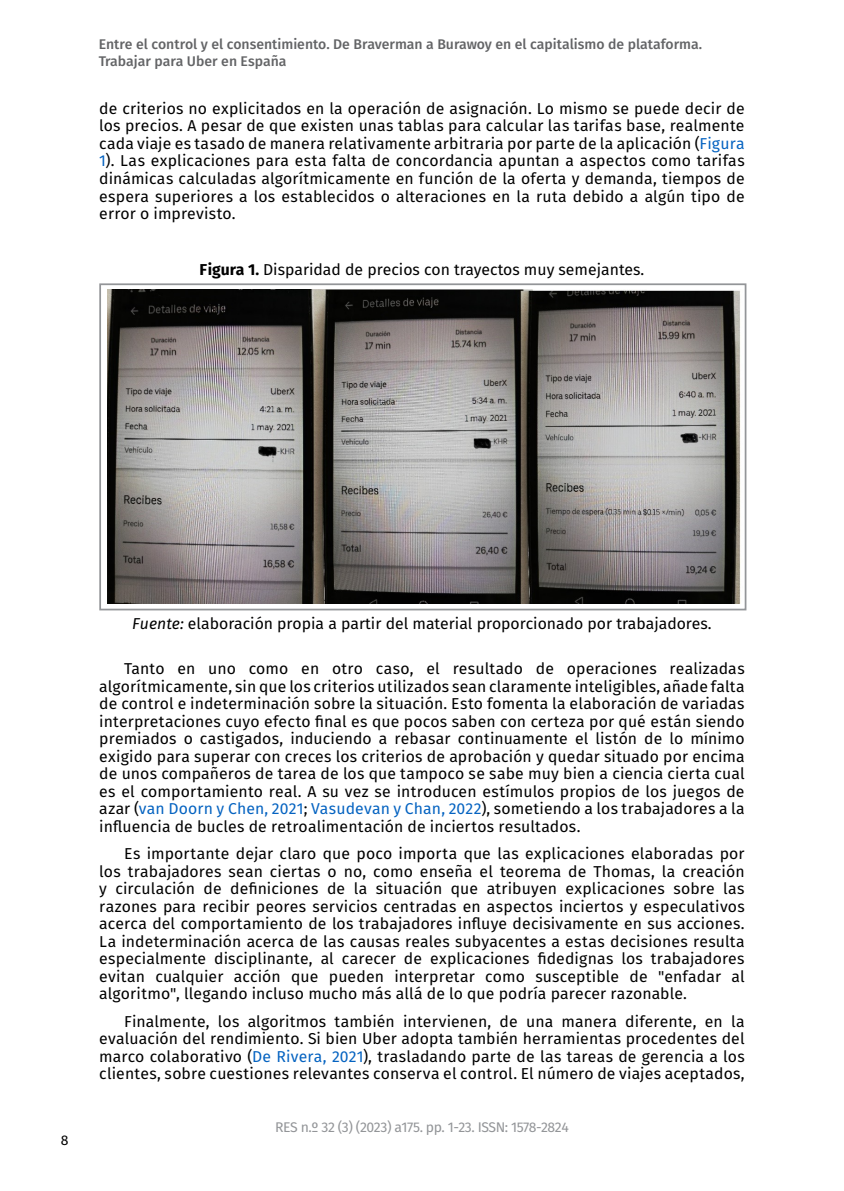
<style>
.page{position:relative;width:844px;height:1191px;background:#fff}
.page>*{position:absolute;margin:0;border:0;box-sizing:border-box;transform-origin:0 0}
.t1{font:15.75px/17.5px "Fira Sans";letter-spacing:.005em;color:#000;text-align:justify}
.t2{font:500 14px/16.8px "Fira Sans";color:#636466}
.t3{font:14px "Fira Sans";letter-spacing:-.03em;color:#939598}
.t4{font:14px "Fira Sans";color:#000}
.s1{color:#0563c1}
.s2{font-weight:700}
.s3{font-style:italic}
</style>
<div class="page">
<img style="left:108px;top:290px;width:633px;height:313px">
<div style="left:99px;top:283px;width:647px;height:327px;border:2px solid #939598"></div>
<p class="t2" style="left:99px;top:35px;width:604px">Entre el control y el consentimiento. De Braverman a Burawoy en el capitalismo de plataforma.<br>Trabajar para Uber en España</p>
<p class="t1" style="left:99px;top:99px;width:646px">de criterios no explicitados en la operación de asignación. Lo mismo se puede decir de los precios. A pesar de que existen unas tablas para calcular las tarifas base, realmente cada viaje es tasado de manera relativamente arbitraria por parte de la aplicación (<span class="s1">Figura 1</span>). Las explicaciones para esta falta de concordancia apuntan a aspectos como tarifas dinámicas calculadas algorítmicamente en función de la oferta y demanda, tiempos de espera superiores a los establecidos o alteraciones en la ruta debido a algún tipo de error o imprevisto.</p>
<p class="t1" style="left:199px;top:261px;width:446px"><span class="s2">Figura 1.</span> Disparidad de precios con trayectos muy semejantes.</p>
<p class="t4" style="left:61px;top:1129px;width:9px">8</p>
<p class="t1" style="left:132px;top:614px;width:580px"><span class="s3">Fuente:</span> elaboración propia a partir del material proporcionado por trabajadores.</p>
<p class="t1" style="left:99px;top:659px;width:646px;text-indent:25px">Tanto en uno como en otro caso, el resultado de operaciones realizadas algorítmicamente, sin que los criterios utilizados sean claramente inteligibles, añade falta de control e indeterminación sobre la situación. Esto fomenta la elaboración de variadas interpretaciones cuyo efecto final es que pocos saben con certeza por qué están siendo premiados o castigados, induciendo a rebasar continuamente el listón de lo mínimo exigido para superar con creces los criterios de aprobación y quedar situado por encima de unos compañeros de tarea de los que tampoco se sabe muy bien a ciencia cierta cual es el comportamiento real. A su vez se introducen estímulos propios de los juegos de azar (<span class="s1">van Doorn y Chen, 2021</span>; <span class="s1">Vasudevan y Chan, 2022</span>), sometiendo a los trabajadores a la influencia de bucles de retroalimentación de inciertos resultados.</p>
<p class="t1" style="left:99px;top:844px;width:646px;text-indent:25px">Es importante dejar claro que poco importa que las explicaciones elaboradas por los trabajadores sean ciertas o no, como enseña el teorema de Thomas, la creación y circulación de definiciones de la situación que atribuyen explicaciones sobre las razones para recibir peores servicios centradas en aspectos inciertos y especulativos acerca del comportamiento de los trabajadores influye decisivamente en sus acciones.<br>La indeterminación acerca de las causas reales subyacentes a estas decisiones resulta especialmente disciplinante, al carecer de explicaciones fidedignas los trabajadores evitan cualquier acción que pueden interpretar como susceptible de "enfadar al algoritmo", llegando incluso mucho más allá de lo que podría parecer razonable.</p>
<p class="t1" style="left:99px;top:1012px;width:646px;text-indent:25px">Finalmente, los algoritmos también intervienen, de una manera diferente, en la evaluación del rendimiento. Si bien Uber adopta también herramientas procedentes del marco colaborativo (<span class="s1">De Rivera, 2021</span>), trasladando parte de las tareas de gerencia a los clientes, sobre cuestiones relevantes conserva el control. El número de viajes aceptados,</p>
<p class="t3" style="left:275px;top:1116px;width:295px">RES n.º 32 (3) (2023) a175. pp. 1-23. ISSN: 1578-2824</p>
</div>
